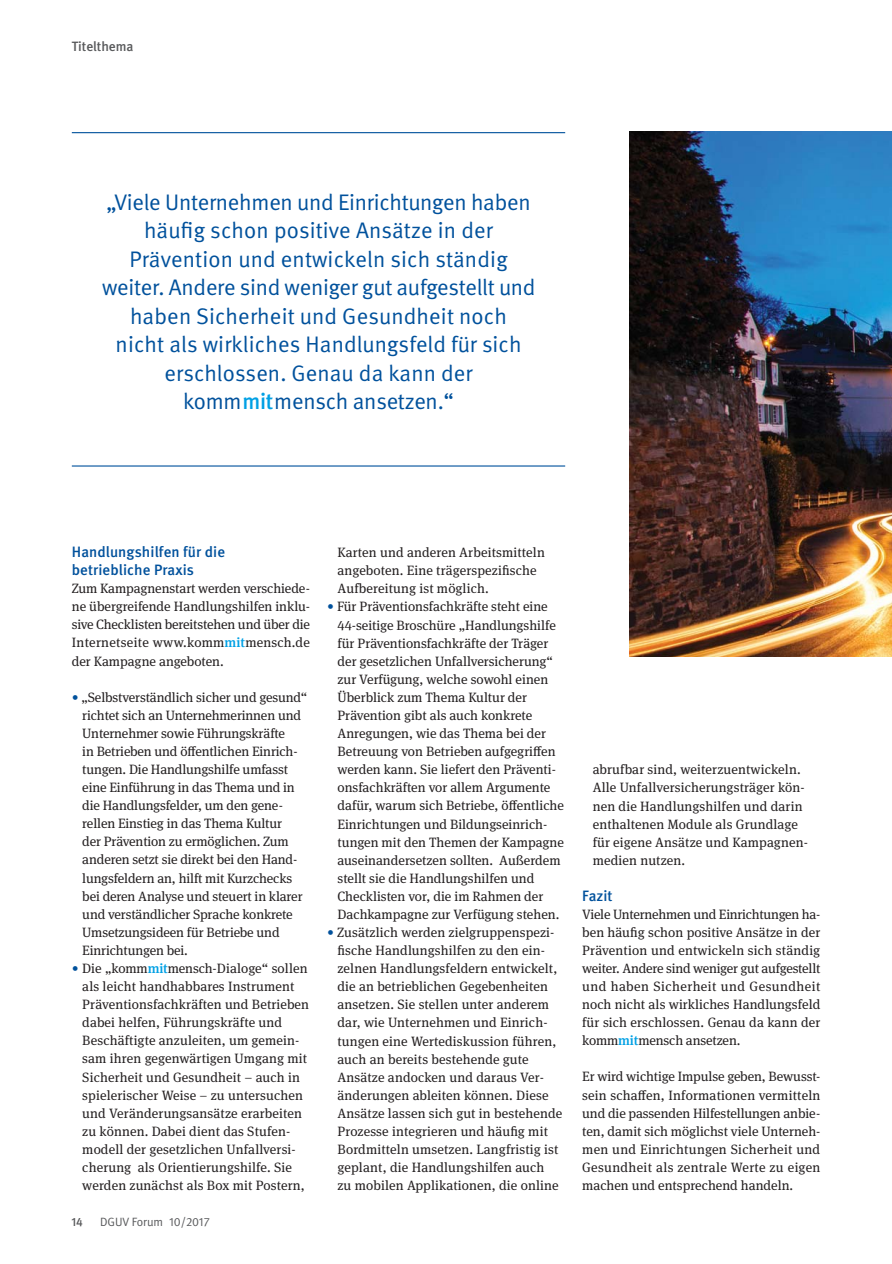
<style>
.page{position:relative;width:892px;height:1264px;background:#fff}
.page>*{position:absolute;margin:0;border:0;box-sizing:border-box;transform-origin:0 0}
.t1{font:22.5px/28.5px "DGUV Meta";color:#00519c;text-align:center}
.t2{font:500 15px/18px "DGUV Meta";letter-spacing:.01em;color:#00519c}
.t3{font:13.5px/18.1px "DGUV Meta Serif";color:#231f20}
.t4{font:500 13.5px "DGUV Meta";color:#58595b}
.t5{font:12px "DGUV Meta";color:#58595b}
.t6{font:500 12px "DGUV Meta";color:#58595b}
.s1{font-weight:500;color:#00a0e4}
.s2{font-weight:700;color:#00519c}
</style>
<div class="page">
<img style="left:629px;top:131px;width:263px;height:526px">
<hr style="left:72px;top:132px;width:493px;height:1px;background:#00519c">
<hr style="left:72px;top:465px;width:493px;height:1px;background:#00519c">
<p class="t4" style="left:72px;top:41px;width:63px">Titelthema</p>
<p class="t1" style="left:102px;top:190px;width:435px">„Viele Unternehmen und Einrichtungen ha ben häufig schon positive Ansätze in der Prävention und entwickeln sich ständig weiter. Andere sind weniger gut aufgestellt und haben Sicherheit und Gesundheit noch<br>nicht als wirkliches Handlungsfeld für sich erschlossen. Genau da kann der komm<span class="s1">mit</span>mensch ansetzen.“</p>
<p class="t2" style="left:72px;top:544px;width:155px">Handlungshilfen für die betriebliche Praxis</p>
<p class="t3" style="left:72px;top:580px;width:240px;text-align:justify">Zum Kampagnenstart werden verschiede&shy;ne übergreifende Handlungshilfen inklu&shy;sive Checklisten bereitstehen und über die Internetseite www.komm<span class="s1">mit</span>mensch.de der Kampagne angeboten.</p>
<p class="t3" style="left:82px;top:688px;width:226px;text-indent:-11px"><span class="s2">•</span> „Selbstverständlich sicher und gesund“ richtet sich an Unternehmerinnen und Unternehmer sowie Führungskräfte<br>in Betrieben und öffentlichen Einrich&shy;tungen. Die Handlungshilfe umfasst eine Einführung in das Thema und in die Handlungsfelder, um den gene&shy;rellen Einstieg in das Thema Kultur<br>der Prävention zu ermöglichen. Zum anderen setzt sie direkt bei den Hand&shy;lungsfeldern an, hilft mit Kurzchecks bei deren Analyse und steuert in klarer und verständlicher Sprache konkrete Umsetzungsideen für Betriebe und Einrichtungen bei.</p>
<p class="t3" style="left:82px;top:959px;width:228px;text-indent:-11px"><span class="s2">•</span> Die „komm<span class="s1">mit</span>mensch-Dialoge“ sollen als leicht handhabbares Instrument Präventionsfachkräften und Betrieben dabei helfen, Führungskräfte und Beschäftigte anzuleiten, um gemein&shy;sam ihren gegenwärtigen Umgang mit Sicherheit und Gesundheit – auch in spielerischer Weise – zu untersuchen und Veränderungsansätze erarbeiten zu können. Dabei dient das Stufen&shy;modell der gesetzlichen Unfallversi&shy;cherung als Orientierungshilfe. Sie werden zunächst als Box mit Postern,</p>
<p class="t6" style="left:72px;top:1217px;width:13px">14</p>
<p class="t5" style="left:100px;top:1217px;width:111px">DGUV Forum 10/2017</p>
<p class="t3" style="left:337px;top:544px;width:209px">Karten und anderen Arbeitsmitteln angeboten. Eine trägerspezifische<br>Aufbereitung ist möglich.</p>
<p class="t3" style="left:337px;top:598px;width:228px;text-indent:-11px"><span class="s2">•</span> Für Präventionsfachkräfte steht eine 44-seitige Broschüre „Handlungshilfe für Präventionsfachkräfte der Träger der gesetzlichen Unfallversicherung“ zur Verfügung, welche sowohl einen Überblick zum Thema Kultur der Prävention gibt als auch konkrete Anregungen, wie das Thema bei der Betreuung von Betrieben aufgegriffen werden kann. Sie liefert den Präventi&shy;onsfachkräften vor allem Argumente dafür, warum sich Betriebe, öffentliche Einrichtungen und Bildungseinrich&shy;tungen mit den Themen der Kampagne auseinandersetzen sollten. Außerdem stellt sie die Handlungshilfen und Checklisten vor, die im Rahmen der Dachkampagne zur Verfügung stehen.</p>
<p class="t3" style="left:337px;top:923px;width:226px;text-indent:-11px"><span class="s2">•</span> Zusätzlich werden zielgruppenspezi&shy;fische Handlungshilfen zu den ein&shy;zelnen Handlungsfeldern entwickelt, die an betrieblichen Gegebenheiten ansetzen. Sie stellen unter anderem dar, wie Unternehmen und Einrich&shy;tungen eine Wertediskussion führen, auch an bereits bestehende gute Ansätze andocken und daraus Ver&shy;änderungen ableiten können. Diese Ansätze lassen sich gut in bestehende Prozesse integrieren und häufig mit Bordmitteln umsetzen. Langfristig ist geplant, die Handlungshilfen auch<br>zu mobilen Applikationen, die online</p>
<p class="t3" style="left:593px;top:761px;width:217px">abrufbar sind, weiterzuentwickeln.<br>Alle Unfallversicherungsträger kön&shy;nen die Handlungshilfen und darin enthaltenen Module als Grundlage für eigene Ansätze und Kampagnen&shy;medien nutzen.</p>
<p class="t2" style="left:582px;top:887px;width:32px">Fazit</p>
<p class="t3" style="left:582px;top:905px;width:240px;text-align:justify">Viele Unternehmen und Einrichtungen ha&shy;ben häufig schon positive Ansätze in der Prävention und entwickeln sich ständig weiter. Andere sind weniger gut aufgestellt und haben Sicherheit und Gesundheit noch nicht als wirkliches Handlungsfeld für sich erschlossen. Genau da kann der komm<span class="s1">mit</span>mensch ansetzen.</p>
<p class="t3" style="left:582px;top:1068px;width:240px;text-align:justify">Er wird wichtige Impulse geben, Bewusst&shy;sein schaffen, Informationen vermitteln und die passenden Hilfestellungen anbie&shy;ten, damit sich möglichst viele Unterneh&shy;men und Einrichtungen Sicherheit und Gesundheit als zentrale Werte zu eigen machen und entsprechend handeln.</p>
</div>
